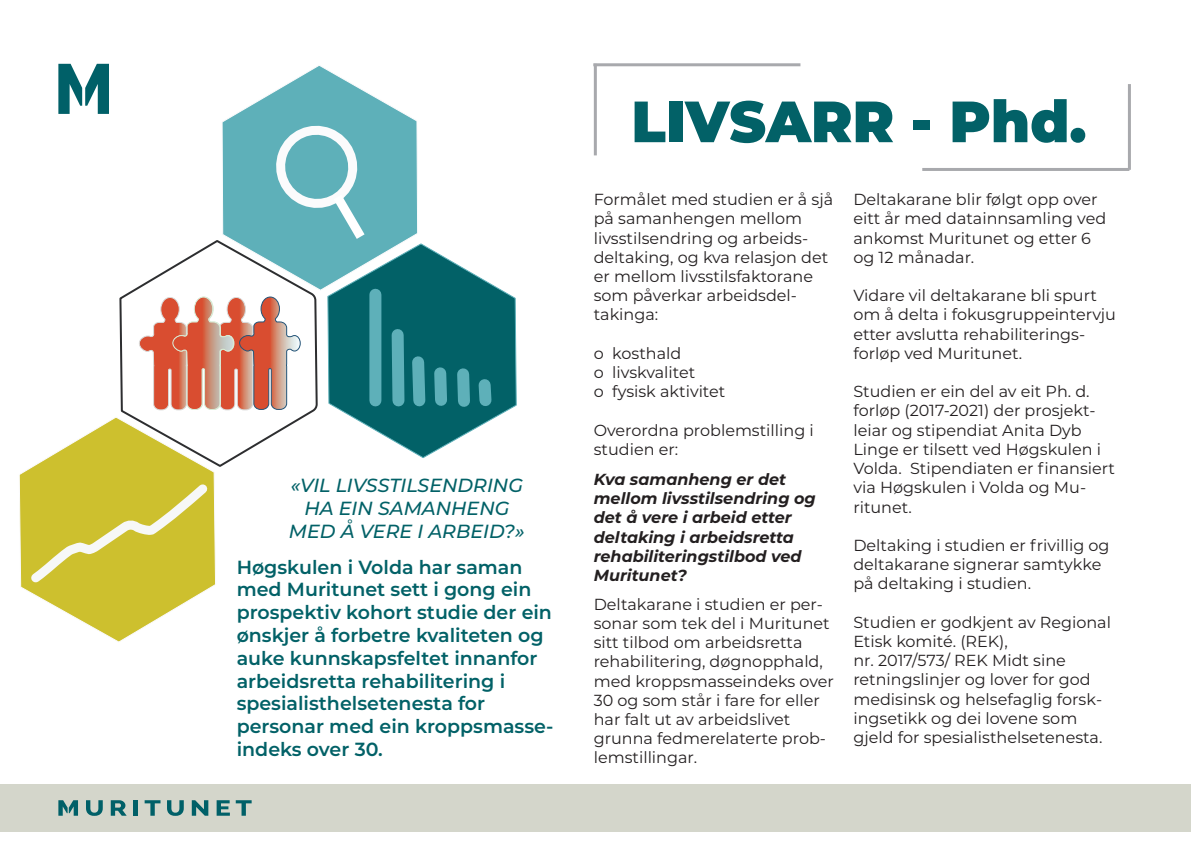
<style>
.page{position:relative;width:1191px;height:842px;background:#fff}
.page>*{position:absolute;margin:0;border:0;box-sizing:border-box;transform-origin:0 0}
.t1{font:900 58px "Montserrat";color:#026167;scale:.96 1}
.t2{font:600 19px/22.8px "Montserrat";color:#026167}
.t3{font:italic 500 19px/22.8px "Montserrat";color:#026167;text-align:center}
.t4{font:16px/19.2px "Montserrat";color:#231f20}
.t5{font:italic 700 16px/19.2px "Montserrat";color:#231f20}
</style>
<div class="page">
<svg style="left:319px;top:66px;width:99px;height:224px"></svg>
<svg style="left:319px;top:123px;width:54px;height:126px"></svg>
<svg style="left:19px;top:417px;width:99px;height:225px"></svg>
<svg style="left:118px;top:65px;width:201px;height:577px"></svg>
<svg style="left:327px;top:243px;width:190px;height:215px"></svg>
<div style="left:369px;top:295px;width:12px;height:105px;background:#5eb0b9"></div>
<svg style="left:385px;top:323px;width:113px;height:90px;background:#19757c"></svg>
<svg style="left:23px;top:476px;width:192px;height:114px;background:#d0c540"></svg>
<svg style="left:58px;top:64px;width:51px;height:50px"></svg>
<div style="left:0;top:784px;width:1191px;height:48px;background:#d4d6cb"></div>
<svg style="left:86px;top:800px;width:17px;height:16px"></svg>
<svg style="left:111px;top:800px;width:16px;height:16px"></svg>
<div style="left:133px;top:800px;width:5px;height:16px;background:#006068"></div>
<svg style="left:145px;top:800px;width:15px;height:16px"></svg>
<svg style="left:167px;top:800px;width:17px;height:16px"></svg>
<svg style="left:192px;top:800px;width:16px;height:16px"></svg>
<svg style="left:217px;top:800px;width:13px;height:16px"></svg>
<svg style="left:236px;top:800px;width:16px;height:16px"></svg>
<svg style="left:58px;top:800px;width:20px;height:16px"></svg>
<hr style="left:593px;top:63px;width:207px;height:3px;background:#a8a9ad">
<hr style="left:1128px;top:84px;width:2px;height:86px;background:#a8a9ad">
<hr style="left:922px;top:168px;width:207px;height:3px;background:#a8a9ad">
<hr style="left:594px;top:64px;width:3px;height:91px;background:#a8a9ad">
<svg style="left:139px;top:296px;width:162px;height:114px"></svg>
<p class="t3" style="left:289px;top:473px;width:237px">«VIL LIVSSTILSENDRING<br>HA EIN SAMANHENG<br>MED Å VERE I ARBEID?»</p>
<p class="t2" style="left:237px;top:555px;width:318px">Høgskulen i Volda har saman med Muritunet sett i gong ein prospektiv kohort studie der ein ønskjer å forbetre kvaliteten og auke kunnskapsfeltet innanfor arbeidsretta rehabilitering i spesialisthelsetenesta for personar med ein kroppsmasse&shy;indeks over 30.</p>
<h1 class="t1" style="left:631px;top:78px;width:475px">LIVSARR - Phd.</h1>
<p class="t4" style="left:594px;top:189px;width:241px">Formålet med studien er å sjå på samanhengen mellom livsstilsendring og arbeids&shy;deltaking, og kva relasjon det er mellom livsstilsfaktorane som påverkar arbeidsdel&shy;takinga:</p>
<p class="t4" style="left:594px;top:343px;width:133px">o kosthald<br>o livskvalitet<br>o fysisk aktivitet</p>
<p class="t4" style="left:594px;top:420px;width:222px">Overordna problemstilling i studien er:</p>
<p class="t5" style="left:594px;top:469px;width:223px">Kva samanheng er det mellom livsstilsendring og det å vere i arbeid etter deltaking i arbeidsretta rehabiliteringstilbod ved<br>Muritunet?</p>
<p class="t4" style="left:594px;top:594px;width:242px">Deltakarane i studien er per&shy;sonar som tek del i Muritunet sitt tilbod om arbeidsretta rehabilitering, døgnopphald, med kroppsmasseindeks over<br>30 og som står i fare for eller har falt ut av arbeidslivet grunna fedmerelaterte prob&shy;lemstillingar.</p>
<p class="t4" style="left:853px;top:189px;width:254px">Deltakarane blir følgt opp over eitt år med datainnsamling ved ankomst Muritunet og etter 6 og 12 månadar.</p>
<p class="t4" style="left:853px;top:285px;width:264px">Vidare vil deltakarane bli spurt om å delta i fokusgruppeintervju etter avslutta rehabiliterings&shy;forløp ved Muritunet.</p>
<p class="t4" style="left:853px;top:381px;width:263px">Studien er ein del av eit Ph. d. forløp (2017-2021) der prosjekt&shy;leiar og stipendiat Anita Dyb<br>Linge er tilsett ved Høgskulen i<br>Volda. Stipendiaten er finansiert via Høgskulen i Volda og Mu&shy;ritunet.</p>
<p class="t4" style="left:853px;top:535px;width:258px">Deltaking i studien er frivillig og deltakarane signerar samtykke på deltaking i studien.</p>
<p class="t4" style="left:853px;top:612px;width:259px">Studien er godkjent av Regional<br>Etisk komité. (REK),<br>nr. 2017/573/ REK Midt sine retningslinjer og lover for god medisinsk og helsefaglig forsk&shy;ingsetikk og dei lovene som gjeld for spesialisthelsetenesta.</p>
</div>
